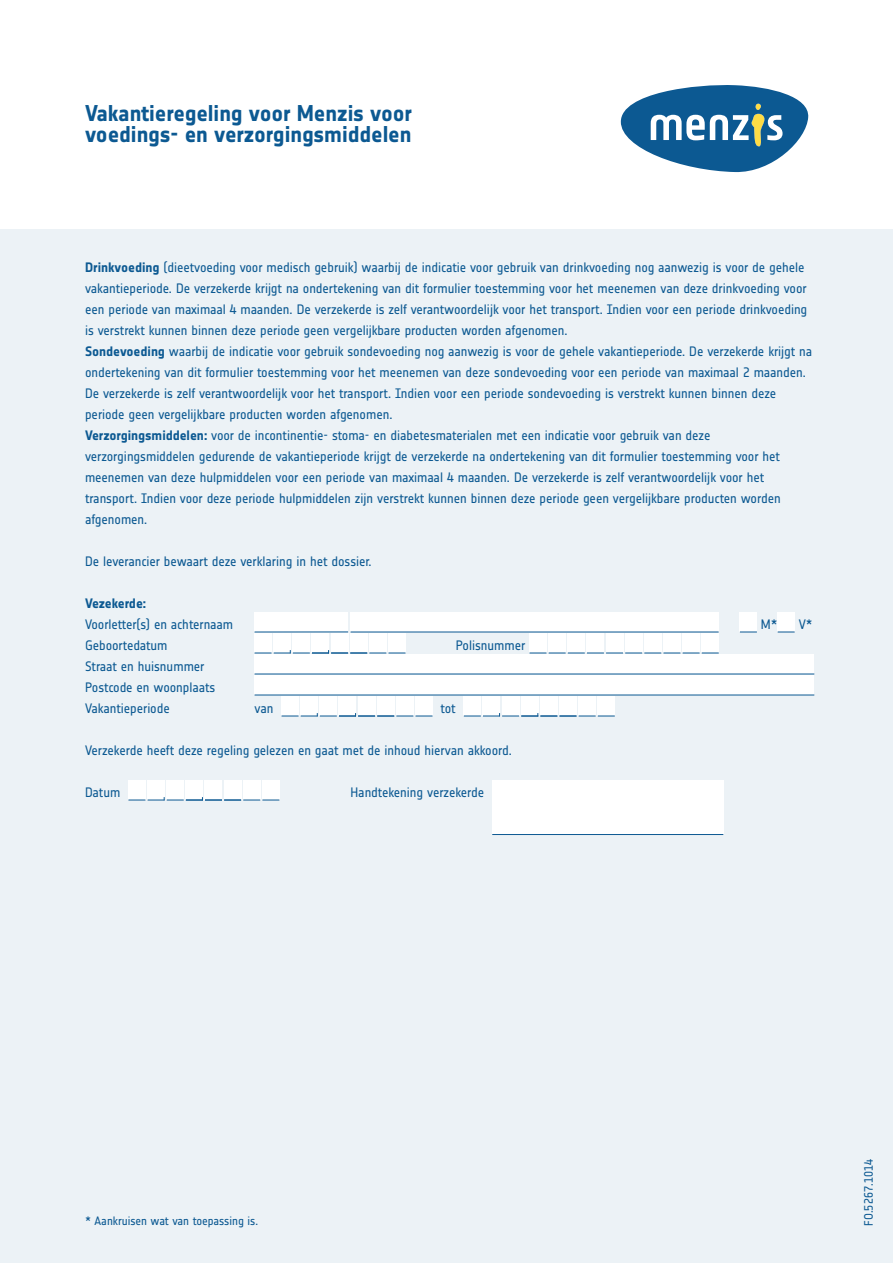
<style>
.page{position:relative;width:893px;height:1263px;background:#fff}
.page>*{position:absolute;margin:0;border:0;box-sizing:border-box;transform-origin:0 0}
.t1{font:22.5px/21px "Notes Bold Tf";letter-spacing:-.005em;color:#0c5992}
.t2{font:13.5px/21px "Notes Regular Tf";letter-spacing:-.005em;color:#0c5992}
.t3{font:13.5px "Notes Bold Tf";letter-spacing:-.01em;color:#0c5992}
.t4{font:12px "Notes Regular Tf";letter-spacing:-.005em;color:#0c5992}
.s1{font-family:"Notes Bold Tf"}
</style>
<div class="page">
<div style="left:0;top:230px;width:893px;height:1033px;background:#ecf2f6"></div>
<svg style="left:621px;top:85px;width:187px;height:87px"></svg>
<div style="left:255px;top:612px;width:93px;height:20px;background:#fff"></div>
<hr style="left:255px;top:631px;width:93px;height:1px;background:#0c5992">
<div style="left:351px;top:612px;width:368px;height:20px;background:#fff"></div>
<hr style="left:351px;top:632px;width:368px;height:1px;background:#0c5992">
<div style="left:740px;top:612px;width:17px;height:20px;background:#fff"></div>
<svg style="left:740px;top:632px;width:17px;height:1px"></svg>
<div style="left:778px;top:612px;width:17px;height:20px;background:#fff"></div>
<svg style="left:778px;top:632px;width:17px;height:1px"></svg>
<div style="left:255px;top:633px;width:17px;height:20px;background:#fff"></div>
<div style="left:293px;top:633px;width:17px;height:20px;background:#fff"></div>
<div style="left:331px;top:633px;width:17px;height:20px;background:#fff"></div>
<div style="left:350px;top:633px;width:17px;height:20px;background:#fff"></div>
<div style="left:369px;top:633px;width:17px;height:20px;background:#fff"></div>
<div style="left:388px;top:633px;width:17px;height:20px;background:#fff"></div>
<div style="left:274px;top:633px;width:17px;height:20px;background:#fff"></div>
<div style="left:312px;top:633px;width:17px;height:20px;background:#fff"></div>
<svg style="left:255px;top:650px;width:150px;height:4px"></svg>
<div style="left:529px;top:633px;width:17px;height:20px;background:#fff"></div>
<div style="left:549px;top:633px;width:17px;height:20px;background:#fff"></div>
<div style="left:568px;top:633px;width:17px;height:20px;background:#fff"></div>
<div style="left:587px;top:633px;width:17px;height:20px;background:#fff"></div>
<div style="left:606px;top:633px;width:17px;height:20px;background:#fff"></div>
<div style="left:625px;top:633px;width:17px;height:20px;background:#fff"></div>
<div style="left:644px;top:633px;width:17px;height:20px;background:#fff"></div>
<div style="left:663px;top:633px;width:17px;height:20px;background:#fff"></div>
<div style="left:683px;top:633px;width:17px;height:20px;background:#fff"></div>
<div style="left:702px;top:633px;width:17px;height:20px;background:#fff"></div>
<svg style="left:529px;top:653px;width:190px;height:1px"></svg>
<div style="left:255px;top:654px;width:559px;height:20px;background:#fff"></div>
<hr style="left:255px;top:674px;width:559px;height:1px;background:#0c5992">
<div style="left:255px;top:675px;width:559px;height:20px;background:#fff"></div>
<hr style="left:255px;top:695px;width:559px;height:1px;background:#0c5992">
<div style="left:282px;top:696px;width:17px;height:20px;background:#fff"></div>
<div style="left:320px;top:696px;width:17px;height:20px;background:#fff"></div>
<div style="left:358px;top:696px;width:17px;height:20px;background:#fff"></div>
<div style="left:377px;top:696px;width:17px;height:20px;background:#fff"></div>
<div style="left:396px;top:696px;width:17px;height:20px;background:#fff"></div>
<div style="left:415px;top:696px;width:17px;height:20px;background:#fff"></div>
<div style="left:301px;top:696px;width:17px;height:20px;background:#fff"></div>
<div style="left:339px;top:696px;width:17px;height:20px;background:#fff"></div>
<svg style="left:282px;top:713px;width:150px;height:4px"></svg>
<div style="left:464px;top:696px;width:17px;height:20px;background:#fff"></div>
<div style="left:502px;top:696px;width:17px;height:20px;background:#fff"></div>
<div style="left:540px;top:696px;width:17px;height:20px;background:#fff"></div>
<div style="left:559px;top:696px;width:17px;height:20px;background:#fff"></div>
<div style="left:579px;top:696px;width:17px;height:20px;background:#fff"></div>
<div style="left:598px;top:696px;width:17px;height:20px;background:#fff"></div>
<div style="left:483px;top:696px;width:17px;height:20px;background:#fff"></div>
<div style="left:521px;top:696px;width:17px;height:20px;background:#fff"></div>
<svg style="left:464px;top:713px;width:151px;height:4px"></svg>
<div style="left:128px;top:780px;width:17px;height:20px;background:#fff"></div>
<div style="left:167px;top:780px;width:17px;height:20px;background:#fff"></div>
<div style="left:205px;top:780px;width:17px;height:20px;background:#fff"></div>
<div style="left:224px;top:780px;width:17px;height:20px;background:#fff"></div>
<div style="left:243px;top:780px;width:17px;height:20px;background:#fff"></div>
<div style="left:262px;top:780px;width:17px;height:20px;background:#fff"></div>
<div style="left:148px;top:780px;width:17px;height:20px;background:#fff"></div>
<div style="left:186px;top:780px;width:17px;height:20px;background:#fff"></div>
<svg style="left:128px;top:797px;width:151px;height:4px"></svg>
<div style="left:492px;top:780px;width:231px;height:55px;background:#fff"></div>
<hr style="left:492px;top:834px;width:231px;height:1px;background:#0c5992">
<h1 class="t1" style="left:85px;top:103px;width:328px">Vakantieregeling voor Menzis voor voedings- en verzorgingsmiddelen</h1>
<p class="t2" style="left:85px;top:257px;width:729px"><span class="s1">Drinkvoeding</span> (dieetvoeding voor medisch gebruik) waarbij de indicatie voor gebruik van drinkvoeding nog aanwezig is voor de gehele vakantieperiode. De verzekerde krijgt na ondertekening van dit formulier toestemming voor het meenemen van deze drinkvoeding voor een periode van maximaal 4 maanden. De verzekerde is zelf verantwoordelijk voor het transport. Indien voor een periode drinkvoeding is verstrekt kunnen binnen deze periode geen vergelijkbare producten worden afgenomen.<br><span class="s1">Sondevoeding</span> waarbij de indicatie voor gebruik sondevoeding nog aanwezig is voor de gehele vakantieperiode. De verzekerde krijgt na ondertekening van dit formulier toestemming voor het meenemen van deze sondevoeding voor een periode van maximaal 2 maanden.<br>De verzekerde is zelf verantwoordelijk voor het transport. Indien voor een periode sondevoeding is verstrekt kunnen binnen deze periode geen vergelijkbare producten worden afgenomen.<br><span class="s1">Verzorgingsmiddelen:</span> voor de incontinentie- stoma- en diabetesmaterialen met een indicatie voor gebruik van deze verzorgingsmiddelen gedurende de vakantieperiode krijgt de verzekerde na ondertekening van dit formulier toestemming voor het meenemen van deze hulpmiddelen voor een periode van maximaal 4 maanden. De verzekerde is zelf verantwoordelijk voor het transport. Indien voor deze periode hulpmiddelen zijn verstrekt kunnen binnen deze periode geen vergelijkbare producten worden afgenomen.</p>
<p class="t2" style="left:85px;top:551px;width:288px">De leverancier bewaart deze verklaring in het dossier.</p>
<p class="t3" style="left:85px;top:596px;width:63px">Vezekerde:</p>
<p class="t2" style="left:85px;top:614px;width:150px">Voorletter(s) en achternaam</p>
<p class="t2" style="left:761px;top:614px;width:18px">M*</p>
<p class="t2" style="left:799px;top:614px;width:15px">V*</p>
<p class="t2" style="left:85px;top:635px;width:84px">Geboortedatum</p>
<p class="t2" style="left:456px;top:635px;width:71px">Polisnummer</p>
<p class="t2" style="left:85px;top:656px;width:132px">Straat en huisnummer<br>Postcode en woonplaats<br>Vakantieperiode</p>
<p class="t2" style="left:255px;top:698px;width:20px">van</p>
<p class="t2" style="left:441px;top:698px;width:17px">tot</p>
<p class="t2" style="left:85px;top:740px;width:428px">Verzekerde heeft deze regeling gelezen en gaat met de inhoud hiervan akkoord.</p>
<p class="t2" style="left:85px;top:782px;width:37px">Datum</p>
<p class="t2" style="left:351px;top:782px;width:135px">Handtekening verzekerde</p>
<p class="t4" style="left:85px;top:1214px;width:174px">* Aankruisen wat van toepassing is.</p>
<p class="t4" style="left:862px;top:1225px;width:68px;rotate:-90deg">FO.5267.1014</p>
</div>
